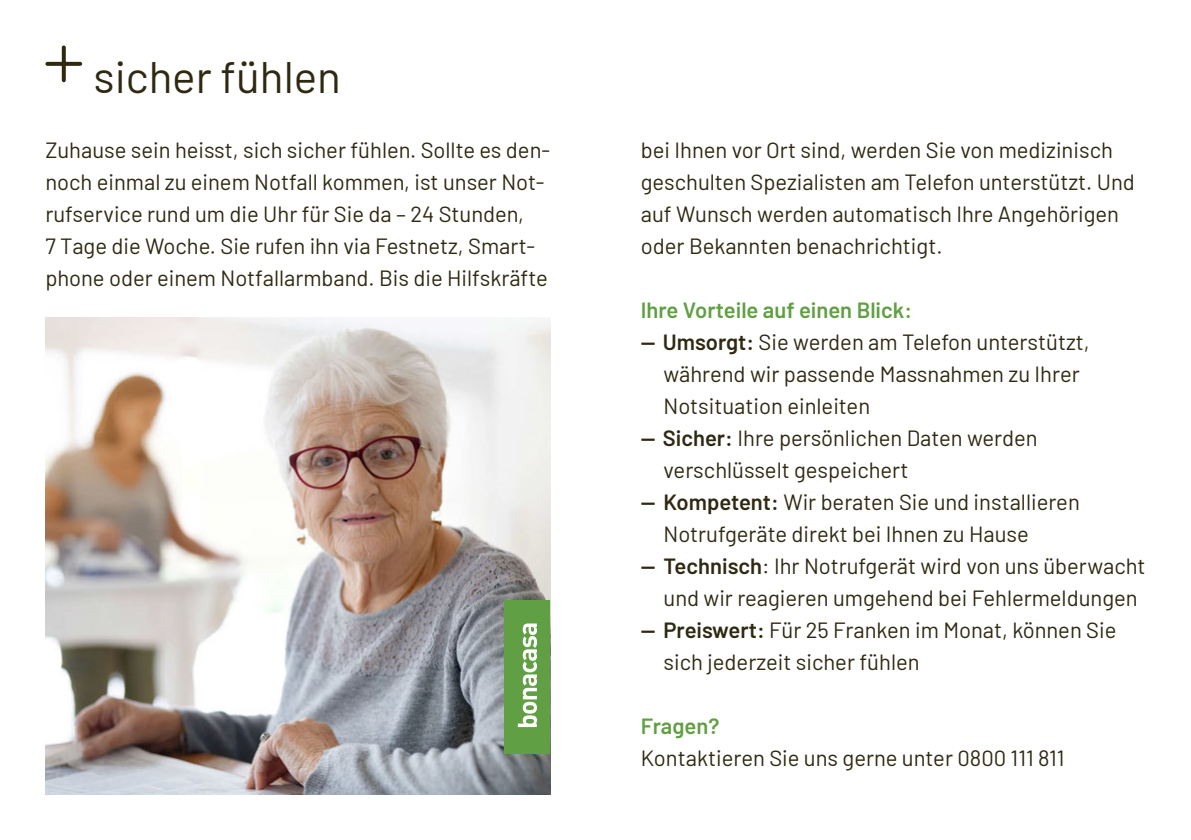
<style>
.page{position:relative;width:1191px;height:840px;background:#fff}
.page>*{position:absolute;margin:0;border:0;box-sizing:border-box;transform-origin:0 0}
.t1{font:44px "Barlow";color:#2f2912}
.t2{font:22px/32px "Barlow";color:#2f2912}
.t3{font:600 22px "Barlow";color:#609f43}
.s1{font-weight:600}
</style>
<div class="page">
<svg style="left:62px;top:47px;width:4px;height:33px"></svg>
<svg style="left:47px;top:62px;width:33px;height:4px"></svg>
<img style="left:45px;top:317px;width:505px;height:477px">
<div style="left:505px;top:600px;width:45px;height:153px;background:#609f43"></div>
<svg style="left:518px;top:623px;width:19px;height:103px"></svg>
<h1 class="t1" style="left:94px;top:46px;width:249px">sicher fühlen</h1>
<p class="t2" style="left:45px;top:132px;width:506px">Zuhause sein heisst, sich sicher fühlen. Sollte es den&shy;noch einmal zu einem Notfall kommen, ist unser Not&shy;rufservice rund um die Uhr für Sie da – 24 Stunden,<br>7 Tage die Woche. Sie rufen ihn via Festnetz, Smart&shy;phone oder einem Notfallarmband. Bis die Hilfskräfte</p>
<p class="t2" style="left:641px;top:132px;width:495px">bei Ihnen vor Ort sind, werden Sie von medizinisch geschulten Spezialisten am Telefon unterstützt. Und auf Wunsch werden automatisch Ihre Angehörigen oder Bekannten benachrichtigt.</p>
<p class="t3" style="left:641px;top:293px;width:273px">Ihre Vorteile auf einen Blick:</p>
<p class="t2" style="left:663px;top:324px;width:427px;text-indent:-23px"><span class="s1">— Umsorgt:</span> Sie werden am Telefon unterstützt, während wir passende Massnahmen zu Ihrer<br>Notsituation einleiten</p>
<p class="t2" style="left:663px;top:420px;width:376px;text-indent:-23px"><span class="s1">— Sicher:</span> Ihre persönlichen Daten werden verschlüsselt gespeichert</p>
<p class="t2" style="left:663px;top:484px;width:418px;text-indent:-23px"><span class="s1">— Kompetent:</span> Wir beraten Sie und installieren<br>Notrufgeräte direkt bei Ihnen zu Hause</p>
<p class="t2" style="left:663px;top:548px;width:483px;text-indent:-23px"><span class="s1">— Technisch</span>: Ihr Notrufgerät wird von uns überwacht und wir reagieren umgehend bei Fehlermeldungen</p>
<p class="t2" style="left:663px;top:612px;width:454px;text-indent:-23px"><span class="s1">— Preiswert:</span> Für 25 Franken im Monat, können Sie sich jederzeit sicher fühlen</p>
<p class="t3" style="left:641px;top:709px;width:80px">Fragen?</p>
<p class="t2" style="left:641px;top:740px;width:425px">Kontaktieren Sie uns gerne unter 0800 111 811</p>
</div>
